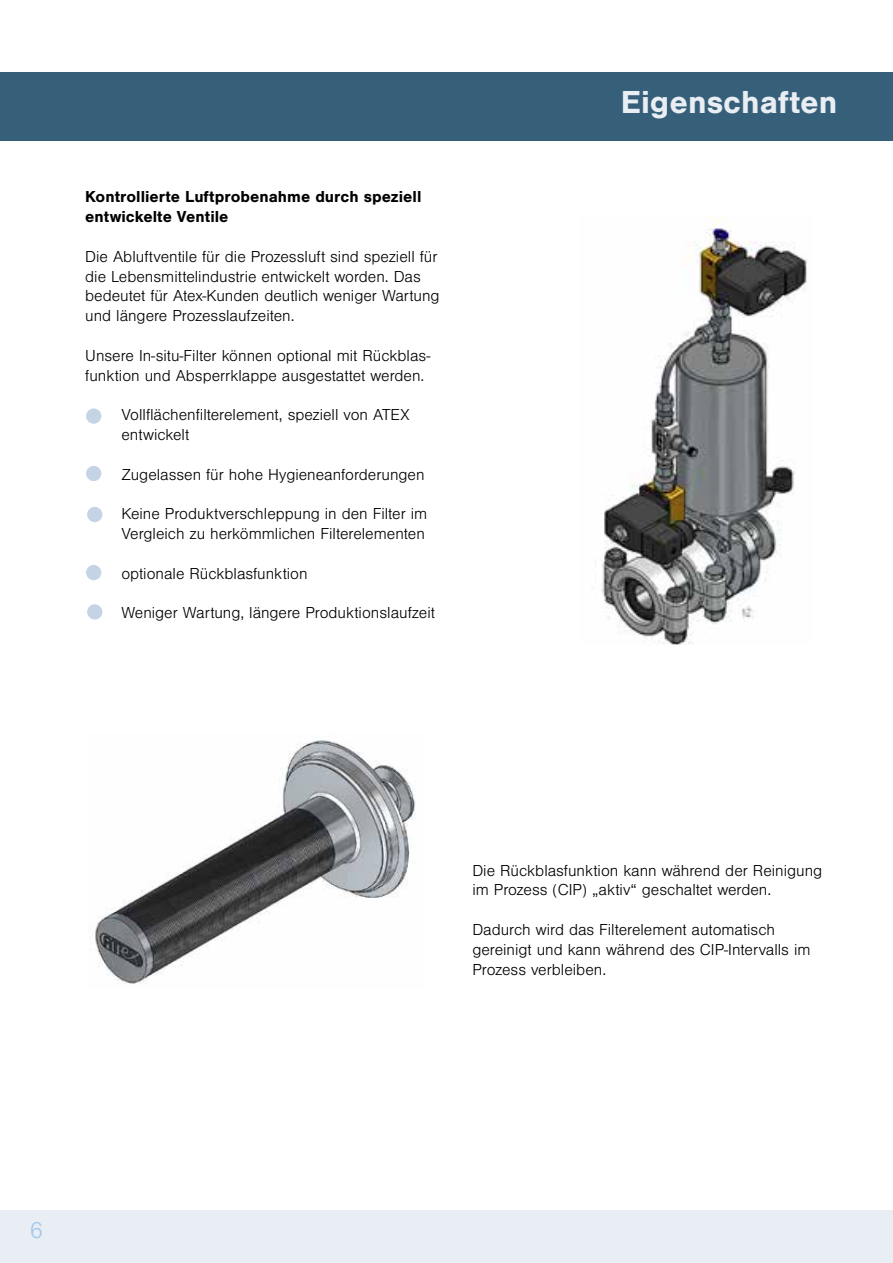
<style>
.page{position:relative;width:893px;height:1263px;background:#fff}
.page>*{position:absolute;margin:0;border:0;box-sizing:border-box;transform-origin:0 0}
.t1{font:700 33px "Nimbus San";color:#e8eef3}
.t2{font:300 24px "Nimbus San";color:#a3c9ec}
.t3{font:300 16.5px/19.8px "Nimbus San";color:#000}
.t4{font:700 16.5px/19.8px "Nimbus San";color:#000}
</style>
<div class="page">
<div style="left:0;top:1211px;width:893px;height:52px;background:#e8eef3"></div>
<div style="left:0;top:72px;width:893px;height:68px;background:#365f79"></div>
<img style="left:95px;top:740px;width:321px;height:244px">
<img style="left:602px;top:217px;width:206px;height:428px">
<div style="left:86px;top:408px;width:15px;height:16px;background:#c4d4e5;border-radius:50%"></div>
<div style="left:86px;top:466px;width:15px;height:15px;background:#c4d4e5;border-radius:50%"></div>
<div style="left:86px;top:565px;width:15px;height:15px;background:#c4d4e5;border-radius:50%"></div>
<div style="left:87px;top:604px;width:15px;height:15px;background:#c4d4e5;border-radius:50%"></div>
<div style="left:87px;top:507px;width:15px;height:15px;background:#c4d4e5;border-radius:50%"></div>
<p class="t4" style="left:85px;top:187px;width:338px">Kontrollierte Luftprobenahme durch speziell entwickelte Ventile</p>
<p class="t3" style="left:85px;top:247px;width:356px">Die Abluftventile für die Prozessluft sind speziell für die Lebensmittelindustrie entwickelt worden. Das bedeutet für Atex-Kunden deutlich weniger Wartung und längere Prozesslaufzeiten.</p>
<p class="t3" style="left:85px;top:346px;width:347px">Unsere In-situ-Filter können optional mit Rückblas&shy;funktion und Absperrklappe ausgestattet werden.</p>
<p class="t3" style="left:121px;top:405px;width:290px">Vollflächenfilterelement, speziell von ATEX entwickelt</p>
<p class="t3" style="left:121px;top:465px;width:305px">Zugelassen für hohe Hygieneanforderungen</p>
<p class="t3" style="left:121px;top:504px;width:308px">Keine Produktverschleppung in den Filter im<br>Vergleich zu herkömmlichen Filterelementen</p>
<p class="t3" style="left:121px;top:564px;width:188px">optionale Rückblasfunktion</p>
<p class="t3" style="left:121px;top:603px;width:315px">Weniger Wartung, längere Produktionslaufzeit</p>
<h1 class="t1" style="left:621px;top:83px;width:218px">Eigenschaften</h1>
<p class="t3" style="left:472px;top:861px;width:351px">Die Rückblasfunktion kann während der Reinigung im Prozess (CIP) „aktiv“ geschaltet werden.</p>
<p class="t3" style="left:472px;top:920px;width:340px">Dadurch wird das Filterelement automatisch gereinigt und kann während des CIP-Intervalls im<br>Prozess verbleiben.</p>
<h2 class="t2" style="left:30px;top:1218px;width:15px">6</h2>
</div>
